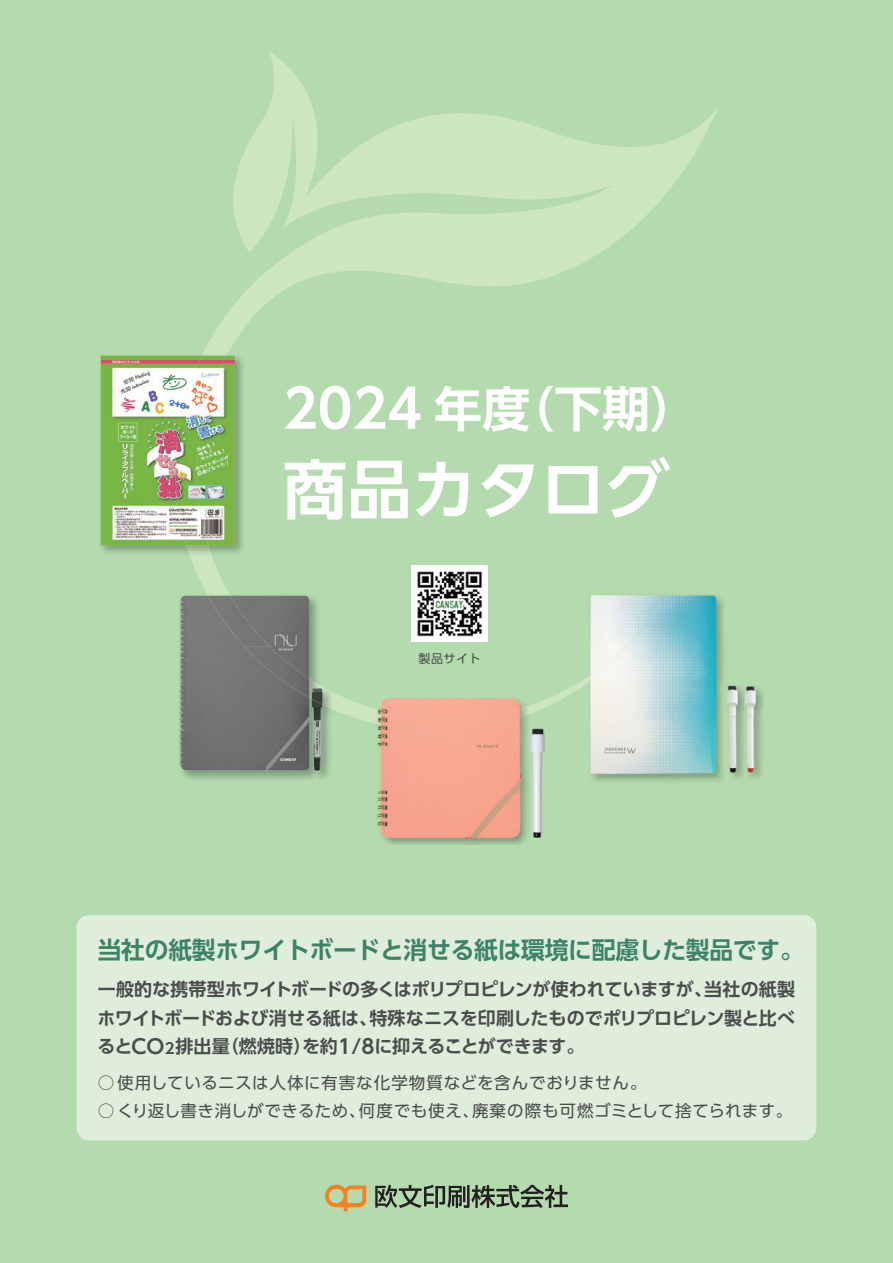
<style>
.page{position:relative;width:893px;height:1263px;background:#b4dbae}
.page>*{position:absolute;margin:0;border:0;box-sizing:border-box;transform-origin:0 0}
.t1{font:700 64.5px "UD Shin Go Pr 6 De";color:#fff}
.t2{font:700 48px "UD Shin Go Pr 6 De";color:#fff}
.t3{font:700 24px "UD Shin Go Pr 6 De";letter-spacing:-.01em;color:#3d8369}
.t4{font:700 18px/28.5px "UD Shin Go Pr 6 De";letter-spacing:-.01em;color:#4b4c4d;text-align:justify}
.t5{font:16.5px "UD Shin Go Pr 6";letter-spacing:.04em;color:#4b4c4d}
.t6{font:12px "UD Shin Go Pr 6";letter-spacing:.05em;color:#4b4c4d}
.s1{font-size:52.8px}
.s2{font-size:19.8px}
.s3{font-size:14.85px}
</style>
<div class="page">
<div style="left:77px;top:915px;width:739px;height:225px;background:#dfeedb;border-radius:13px"></div>
<svg style="left:191px;top:51px;width:526px;height:667px"></svg>
<img style="left:178px;top:593px;width:156px;height:186px">
<img style="left:206px;top:593px;width:128px;height:117px">
<img style="left:179px;top:596px;width:65px;height:83px">
<img style="left:266px;top:596px;width:43px;height:174px">
<img style="left:179px;top:683px;width:13px;height:87px">
<div style="left:208px;top:596px;width:62px;height:51px;background:#777877"></div>
<img style="left:244px;top:647px;width:65px;height:51px">
<img style="left:312px;top:705px;width:10px;height:66px">
<img style="left:312px;top:688px;width:11px;height:17px">
<img style="left:357px;top:688px;width:47px;height:15px">
<img style="left:404px;top:688px;width:93px;height:8px">
<img style="left:497px;top:688px;width:46px;height:11px">
<img style="left:357px;top:703px;width:18px;height:21px">
<img style="left:375px;top:696px;width:157px;height:49px">
<img style="left:377px;top:745px;width:145px;height:100px">
<img style="left:375px;top:709px;width:98px;height:22px">
<img style="left:473px;top:708px;width:49px;height:20px">
<img style="left:543px;top:717px;width:6px;height:35px">
<img style="left:522px;top:717px;width:21px;height:125px">
<svg style="left:522px;top:699px;width:27px;height:18px"></svg>
<svg style="left:375px;top:1185px;width:193px;height:23px"></svg>
<svg style="left:325px;top:1185px;width:41px;height:26px"></svg>
<img style="left:574px;top:561px;width:169px;height:221px">
<img style="left:574px;top:677px;width:13px;height:15px">
<img style="left:587px;top:600px;width:76px;height:83px">
<img style="left:718px;top:682px;width:44px;height:93px">
<img style="left:100px;top:353px;width:146px;height:204px">
<img style="left:186px;top:353px;width:42px;height:204px">
<img style="left:101px;top:356px;width:134px;height:189px">
<img style="left:175px;top:356px;width:52px;height:189px">
<img style="left:411px;top:565px;width:77px;height:76px">
<h2 class="t2" style="left:283px;top:370px;width:417px"><span class="s1">2024</span> 年度（下期）</h2>
<h1 class="t1" style="left:283px;top:437px;width:388px">商品カタログ</h1>
<p class="t6" style="left:418px;top:649px;width:64px">製品サイト</p>
<h3 class="t3" style="left:98px;top:930px;width:707px">当社の紙製ホワイトボードと消せる紙は環境に配慮した製品です。</h3>
<p class="t4" style="left:97px;top:975px;width:699px">一般的な携帯型ホワイトボードの多くはポリプロピレンが使われていますが、当社の紙製ホワイトボードおよび消せる紙は、特殊なニスを印刷したものでポリプロピレン製と比べると<span class="s2">CO</span><span class="s3">2</span>排出量（燃焼時）を約<span class="s2">1/8</span>に抑えることができます。</p>
<p class="t5" style="left:98px;top:1069px;width:550px">○ 使用しているニスは人体に有害な化学物質などを含んでおりません。</p>
<p class="t5" style="left:98px;top:1097px;width:696px">○ くり返し書き消しができるため、何度でも使え、廃棄の際も可燃ゴミとして捨てられます。</p>
</div>
